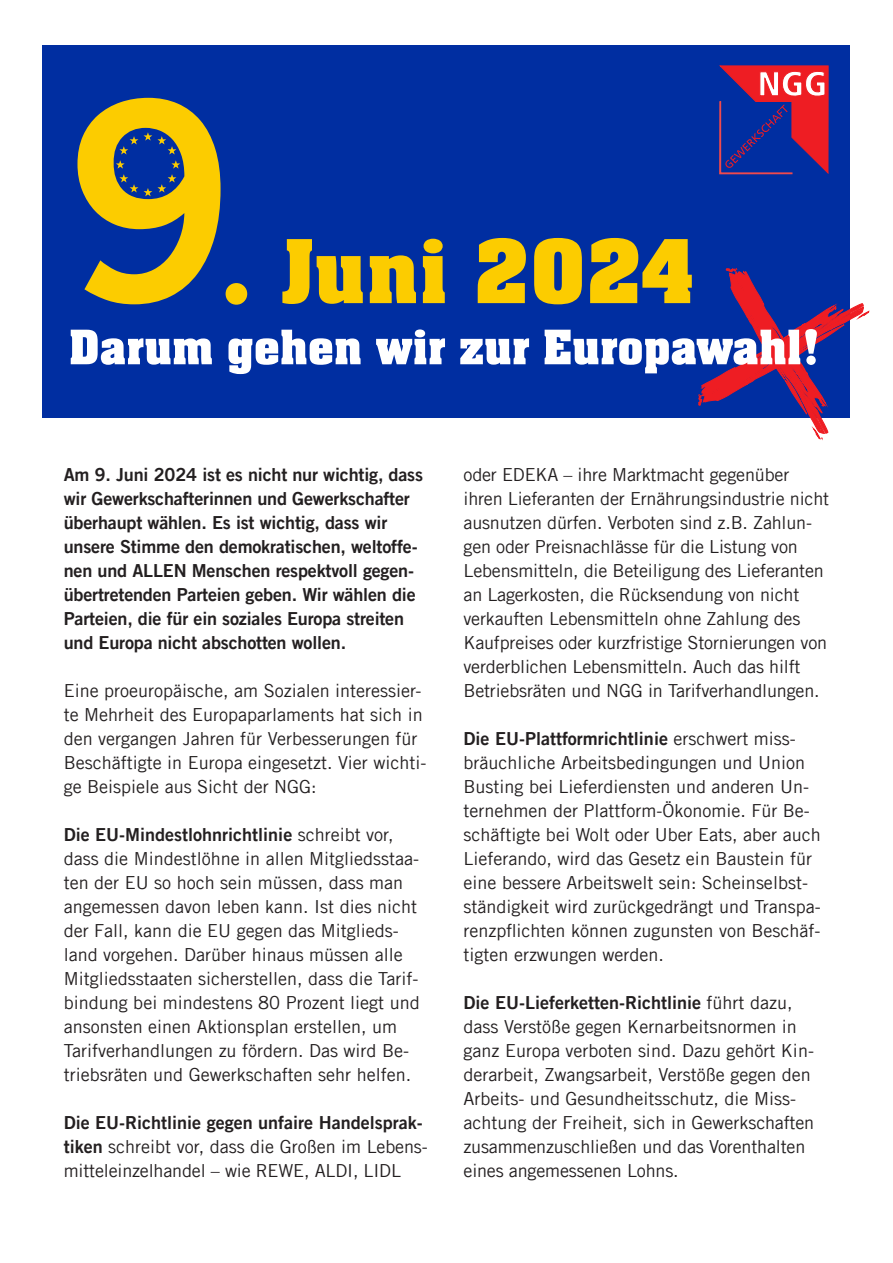
<style>
.page{position:relative;width:893px;height:1263px;background:#fff}
.page>*{position:absolute;margin:0;border:0;box-sizing:border-box;transform-origin:0 0}
.t1{font:700 96px "Neue Aachen Pro";letter-spacing:.01em;color:#fccc00}
.t2{font:700 51.9px "Neue Aachen Pro";color:#fff}
.t3{font:18px/24px "Trade Gothic LT Com";color:#231f20}
.t4{font:18px/24px "Trade Gothic LT Com Bd 2";letter-spacing:-.01em;color:#231f20}
.s1{font-size:120.15px}
.s2{font-family:"Trade Gothic LT Com"}
.s3{font-family:"Trade Gothic LT Com Bd 2"}
</style>
<div class="page">
<div style="left:43px;top:45px;width:807px;height:372px;background:#002ea1"></div>
<svg style="left:697px;top:268px;width:172px;height:173px"></svg>
<svg style="left:77px;top:98px;width:144px;height:206px"></svg>
<svg style="left:719px;top:66px;width:109px;height:109px"></svg>
<h1 class="t1" style="left:220px;top:218px;width:476px"><span class="s1">.</span> Juni 2024</h1>
<h2 class="t2" style="left:69px;top:318px;width:753px">Darum gehen wir zur Europawahl!</h2>
<p class="t4" style="left:64px;top:462px;width:361px">Am 9. Juni 2024 ist es nicht nur wichtig, dass wir Gewerkschafterinnen und Gewerkschafter überhaupt wählen. Es ist wichtig, dass wir unsere Stimme den demokratischen, weltoffe&shy;nen und ALLEN Menschen respektvoll gegen&shy;übertretenden Parteien geben. Wir wählen die Parteien, die für ein soziales Europa streiten und Europa nicht abschotten wollen.</p>
<p class="t3" style="left:64px;top:678px;width:364px">Eine proeuropäische, am Sozialen interessier&shy;te Mehrheit des Europaparlaments hat sich in den vergangen Jahren für Verbesserungen für Beschäftigte in Europa eingesetzt. Vier wichti&shy;ge Beispiele aus Sicht der NGG:</p>
<p class="t4" style="left:64px;top:822px;width:331px">Die EU-Mindestlohnrichtlinie <span class="s2">schreibt vor,</span></p>
<p class="t3" style="left:64px;top:846px;width:358px">dass die Mindestlöhne in allen Mitgliedsstaa&shy;ten der EU so hoch sein müssen, dass man angemessen davon leben kann. Ist dies nicht der Fall, kann die EU gegen das Mitglieds&shy;land vorgehen. Darüber hinaus müssen alle Mitgliedsstaaten sicherstellen, dass die Tarif&shy;bindung bei mindestens 80 Prozent liegt und ansonsten einen Aktionsplan erstellen, um Tarifverhandlungen zu fördern. Das wird Be&shy;triebsräten und Gewerkschaften sehr helfen.</p>
<p class="t4" style="left:64px;top:1110px;width:361px">Die EU-Richtlinie gegen unfaire Handelsprak-</p>
<p class="t3" style="left:64px;top:1134px;width:365px"><span class="s3">tiken</span> schreibt vor, dass die Großen im Lebens&shy;mitteleinzelhandel – wie REWE, ALDI, LIDL</p>
<p class="t3" style="left:463px;top:462px;width:367px">oder EDEKA – ihre Marktmacht gegenüber ihren Lieferanten der Ernährungsindustrie nicht ausnutzen dürfen. Verboten sind z.B. Zahlun&shy;gen oder Preisnachlässe für die Listung von Lebensmitteln, die Beteiligung des Lieferanten an Lagerkosten, die Rücksendung von nicht verkauften Lebensmitteln ohne Zahlung des Kaufpreises oder kurzfristige Stornierungen von verderblichen Lebensmitteln. Auch das hilft Betriebsräten und NGG in Tarifverhandlungen.</p>
<p class="t4" style="left:463px;top:726px;width:334px">Die EU-Plattformrichtlinie <span class="s2">erschwert miss-</span></p>
<p class="t3" style="left:463px;top:750px;width:359px">bräuchliche Arbeitsbedingungen und Union Busting bei Lieferdiensten und anderen Un&shy;ternehmen der Plattform-Ökonomie. Für Be&shy;schäftigte bei Wolt oder Uber Eats, aber auch Lieferando, wird das Gesetz ein Baustein für eine bessere Arbeitswelt sein: Scheinselbst&shy;ständigkeit wird zurückgedrängt und Transpa&shy;renzpflichten können zugunsten von Beschäf&shy;tigten erzwungen werden.</p>
<p class="t4" style="left:463px;top:990px;width:330px">Die EU-Lieferketten-Richtlinie <span class="s2">führt dazu,</span></p>
<p class="t3" style="left:463px;top:1014px;width:352px">dass Verstöße gegen Kernarbeitsnormen in ganz Europa verboten sind. Dazu gehört Kin&shy;derarbeit, Zwangsarbeit, Verstöße gegen den Arbeits- und Gesundheitsschutz, die Miss&shy;achtung der Freiheit, sich in Gewerkschaften zusammenzuschließen und das Vorenthalten eines angemessenen Lohns.</p>
</div>
